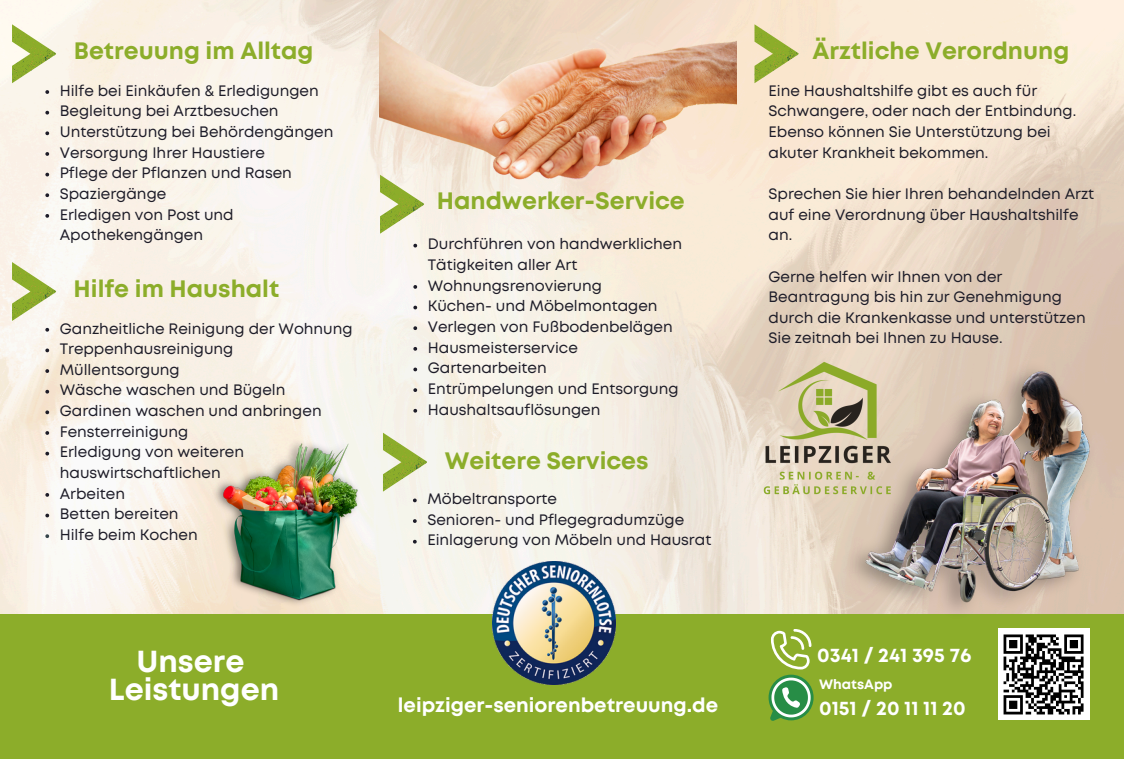
<style>
.page{position:relative;width:1124px;height:759px;background:#fff}
.page>*{position:absolute;margin:0;border:0;box-sizing:border-box;transform-origin:0 0}
.t1{font:700 30.38px/28.1px "Mont";color:#fff;text-align:center}
.t2{font:700 23.75px "Mont";color:#8cad2a}
.t3{font:700 19.75px "Mont";color:#fff}
.t4{font:15.12px/20.6px "Mont";color:#1d1c28}
.t5{font:700 13.5px "Mont";color:#fff}
</style>
<div class="page">
<img style="left:0;top:0;width:1123px;height:614px">
<div style="left:0;top:614px;width:1123px;height:144px;background:#8cad2a"></div>
<div style="left:997px;top:629px;width:91px;height:90px;background:#fff"></div>
<svg style="left:1003px;top:635px;width:81px;height:80px"></svg>
<svg style="left:768px;top:629px;width:45px;height:92px"></svg>
<img style="left:208px;top:429px;width:157px;height:185px">
<img style="left:836px;top:327px;width:287px;height:308px">
<svg style="left:383px;top:432px;width:44px;height:59px;background:#c7d399"></svg>
<svg style="left:12px;top:24px;width:44px;height:59px"></svg>
<svg style="left:380px;top:190px;width:44px;height:44px;background:#c4d08f"></svg>
<svg style="left:45px;top:90px;width:4px;height:4px"></svg>
<svg style="left:45px;top:111px;width:4px;height:3px"></svg>
<svg style="left:45px;top:131px;width:4px;height:4px"></svg>
<svg style="left:45px;top:152px;width:4px;height:4px"></svg>
<svg style="left:45px;top:173px;width:4px;height:3px"></svg>
<svg style="left:45px;top:193px;width:4px;height:4px"></svg>
<svg style="left:45px;top:214px;width:4px;height:4px"></svg>
<svg style="left:12px;top:262px;width:44px;height:59px"></svg>
<img style="left:493px;top:561px;width:122px;height:123px">
<img style="left:379px;top:24px;width:357px;height:166px">
<svg style="left:754px;top:24px;width:44px;height:59px;background:#cacc88"></svg>
<img style="left:743px;top:347px;width:166px;height:166px">
<svg style="left:45px;top:328px;width:4px;height:3px"></svg>
<svg style="left:45px;top:348px;width:4px;height:4px"></svg>
<svg style="left:45px;top:369px;width:4px;height:4px"></svg>
<svg style="left:45px;top:390px;width:4px;height:3px"></svg>
<svg style="left:45px;top:410px;width:4px;height:4px"></svg>
<svg style="left:45px;top:431px;width:4px;height:4px"></svg>
<svg style="left:45px;top:451px;width:4px;height:4px"></svg>
<svg style="left:45px;top:493px;width:4px;height:3px"></svg>
<svg style="left:45px;top:513px;width:4px;height:4px"></svg>
<svg style="left:45px;top:534px;width:4px;height:4px"></svg>
<svg style="left:413px;top:244px;width:4px;height:3px"></svg>
<svg style="left:413px;top:285px;width:4px;height:4px"></svg>
<svg style="left:413px;top:305px;width:4px;height:4px"></svg>
<svg style="left:413px;top:326px;width:4px;height:4px"></svg>
<svg style="left:413px;top:347px;width:4px;height:3px"></svg>
<svg style="left:413px;top:367px;width:4px;height:4px"></svg>
<svg style="left:413px;top:388px;width:4px;height:4px"></svg>
<svg style="left:413px;top:409px;width:4px;height:3px"></svg>
<svg style="left:413px;top:498px;width:3px;height:4px"></svg>
<svg style="left:413px;top:519px;width:3px;height:4px"></svg>
<svg style="left:413px;top:539px;width:3px;height:4px"></svg>
<p class="t2" style="left:74px;top:42px;width:241px">Betreuung im Alltag</p>
<p class="t4" style="left:60px;top:81px;width:260px">Hilfe bei Einkäufen &amp; Erledigungen</p>
<h2 class="t4" style="left:60px;top:102px;width:220px">Begleitung bei Arztbesuchen</h2>
<h2 class="t4" style="left:60px;top:122px;width:275px">Unterstützung bei Behördengängen</h2>
<p class="t4" style="left:60px;top:143px;width:207px">Versorgung Ihrer Haustiere</p>
<p class="t4" style="left:60px;top:164px;width:234px">Pflege der Pflanzen und Rasen</p>
<p class="t4" style="left:60px;top:184px;width:108px">Spaziergänge</p>
<p class="t4" style="left:60px;top:205px;width:175px">Erledigen von Post und<br>Apothekengängen</p>
<p class="t2" style="left:74px;top:279px;width:207px">Hilfe im Haushalt</p>
<p class="t4" style="left:60px;top:319px;width:294px">Ganzheitliche Reinigung der Wohnung</p>
<p class="t4" style="left:60px;top:339px;width:175px">Treppenhausreinigung</p>
<h2 class="t4" style="left:60px;top:360px;width:121px">Müllentsorgung</h2>
<p class="t4" style="left:60px;top:381px;width:227px">Wäsche waschen und Bügeln</p>
<p class="t4" style="left:60px;top:401px;width:263px">Gardinen waschen und anbringen</p>
<p class="t4" style="left:60px;top:422px;width:130px">Fensterreinigung</p>
<p class="t4" style="left:60px;top:443px;width:186px">Erledigung von weiteren hauswirtschaftlichen</p>
<p class="t4" style="left:60px;top:484px;width:67px">Arbeiten</p>
<p class="t4" style="left:60px;top:504px;width:120px">Betten bereiten</p>
<p class="t4" style="left:60px;top:525px;width:139px">Hilfe beim Kochen</p>
<p class="t2" style="left:437px;top:192px;width:249px">Handwerker-Service</p>
<p class="t4" style="left:427px;top:235px;width:256px">Durchführen von handwerklichen<br>Tätigkeiten aller Art</p>
<h2 class="t4" style="left:427px;top:276px;width:176px">Wohnungsrenovierung</h2>
<p class="t4" style="left:427px;top:297px;width:231px">Küchen- und Möbelmontagen</p>
<p class="t4" style="left:427px;top:317px;width:246px">Verlegen von Fußbodenbelägen</p>
<p class="t4" style="left:427px;top:338px;width:151px">Hausmeisterservice</p>
<p class="t4" style="left:427px;top:358px;width:120px">Gartenarbeiten</p>
<p class="t4" style="left:427px;top:379px;width:252px">Entrümpelungen und Entsorgung</p>
<p class="t4" style="left:427px;top:400px;width:174px">Haushaltsauflösungen</p>
<p class="t2" style="left:444px;top:452px;width:205px">Weitere Services</p>
<p class="t4" style="left:427px;top:489px;width:131px">Möbeltransporte</p>
<p class="t4" style="left:427px;top:510px;width:258px">Senioren- und Pflegegradumzüge</p>
<p class="t4" style="left:427px;top:531px;width:285px">Einlagerung von Möbeln und Hausrat</p>
<p class="t2" style="left:812px;top:42px;width:258px">Ärztliche Verordnung</p>
<p class="t4" style="left:768px;top:81px;width:309px">Eine Haushaltshilfe gibt es auch für<br>Schwangere, oder nach der Entbindung.</p>
<p class="t4" style="left:768px;top:122px;width:284px">Ebenso können Sie Unterstützung bei akuter Krankheit bekommen.</p>
<p class="t4" style="left:768px;top:184px;width:327px">Sprechen Sie hier Ihren behandelnden Arzt auf eine Verordnung über Haushaltshilfe an.</p>
<p class="t4" style="left:768px;top:267px;width:318px">Gerne helfen wir Ihnen von der Beantragung bis hin zur Genehmigung durch die Krankenkasse und unterstützen Sie zeitnah bei Ihnen zu Hause.</p>
<p class="t1" style="left:109px;top:649px;width:172px">Unsere<br>Leistungen</p>
<p class="t3" style="left:817px;top:648px;width:156px">0341 / 241 395 76</p>
<p class="t5" style="left:819px;top:679px;width:75px">WhatsApp</p>
<p class="t3" style="left:819px;top:700px;width:148px">0151 / 20 11 11 20</p>
<p class="t3" style="left:398px;top:697px;width:322px">leipziger-seniorenbetreuung.de</p>
</div>
